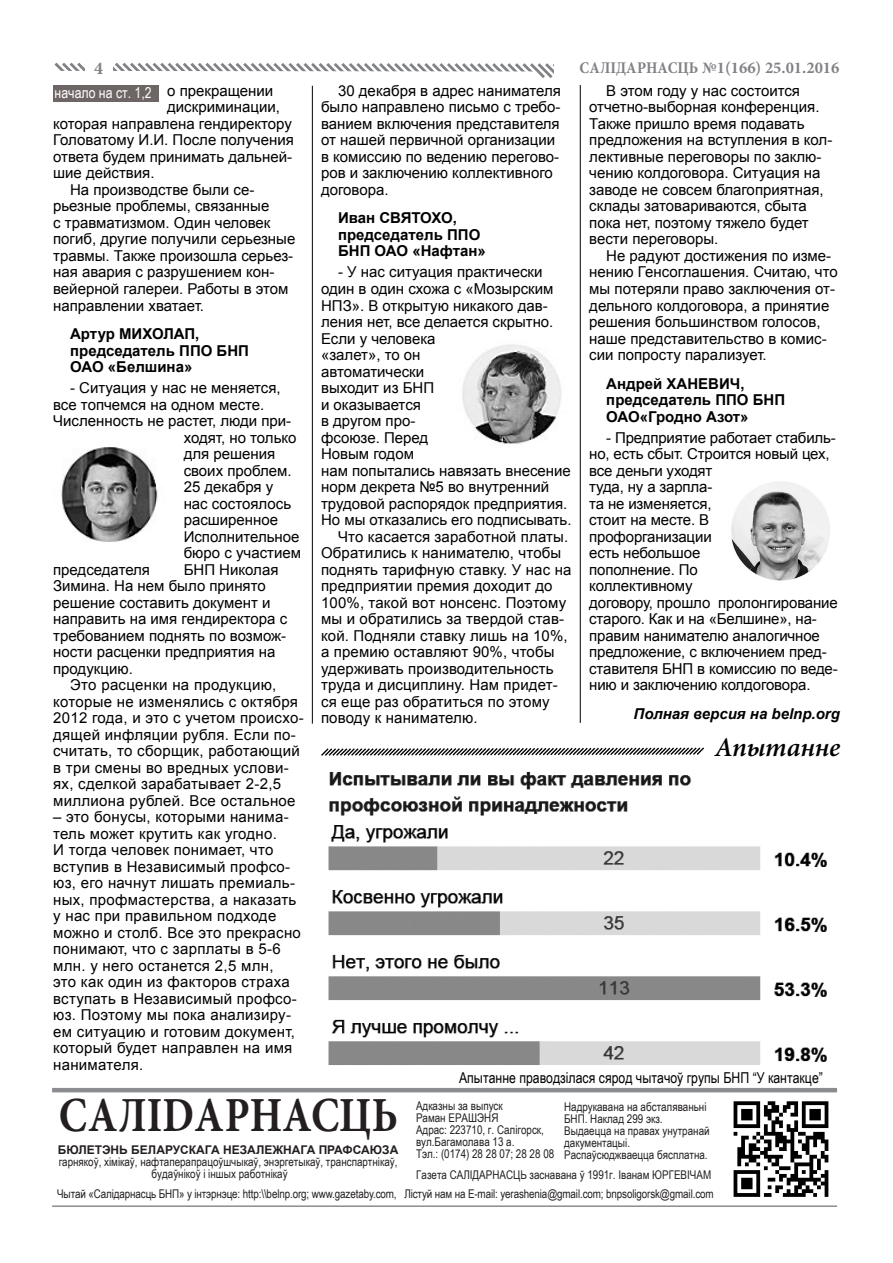
<style>
.page{position:relative;width:893px;height:1263px;background:#fff}
.page>*{position:absolute;margin:0;border:0;box-sizing:border-box;transform-origin:0 0}
.t1{font:700 49.05px "Minion Pro";color:#231f20;scale:.85 1}
.t2{font:italic 600 27px "Minion Pro";letter-spacing:-.01em;color:#000}
.t3{font:700 18px "Minion Pro";color:#808285}
.t4{font:700 16.5px "Minion Pro";color:#808285}
.t5{font:15px/16.5px "Arial";color:#000}
.t6{font:15px/16.5px "Arial";letter-spacing:.02em;color:#000}
.t7{font:700 15px "Arial";color:#000}
.Загаловок{font:15px "Arial Narrow";color:#000}
.t8{font:italic 700 15px "Arial";color:#000}
.Загаловок-2{font:15px "Arial Narrow";color:#fff}
.t9{font:12px/12px "Arial Narrow";color:#231f20}
.t10{font:700 12px "Arial";color:#231f20}
.s1{font-stretch:condensed}
</style>
<div class="page">
<svg style="left:54px;top:62px;width:526px;height:24px"></svg>
<div style="left:85px;top:61px;width:28px;height:19px;background:#fff"></div>
<hr style="left:52px;top:1088px;width:785px;height:4px;background:#8a8c8f">
<hr style="left:52px;top:1205px;width:785px;height:2px;background:#8a8c8f">
<img style="left:733px;top:1101px;width:96px;height:96px">
<svg style="left:321px;top:747px;width:383px;height:9px"></svg>
<img style="left:328px;top:771px;width:499px;height:294px">
<img style="left:462px;top:344px;width:100px;height:100px">
<img style="left:61px;top:447px;width:97px;height:95px">
<img style="left:731px;top:481px;width:99px;height:100px">
<div style="left:53px;top:85px;width:106px;height:17px;background:#6e6664"></div>
<hr style="left:580px;top:85px;width:1px;height:638px;background:#000">
<hr style="left:312px;top:86px;width:1px;height:638px;background:#000">
<p class="t3" style="left:94px;top:56px;width:10px">4</p>
<p class="t4" style="left:580px;top:56px;width:261px"><span class="s1">САЛІДАРНАСЦЬ</span> №1(166) 25.01.2016</p>
<p class="Загаловок-2" style="left:55px;top:81px;width:99px">начало на ст. 1,2</p>
<p class="t5" style="left:167px;top:83px;width:108px">о прекращении</p>
<p class="t5" style="left:167px;top:99px;width:114px">дискриминации,</p>
<p class="t5" style="left:53px;top:116px;width:240px">которая направлена гендиректору</p>
<p class="t5" style="left:53px;top:132px;width:242px">Головатому И.И. После получения</p>
<p class="t5" style="left:53px;top:149px;width:240px">ответа будем принимать дальней-</p>
<p class="t5" style="left:53px;top:165px;width:103px">шие действия.</p>
<p class="t5" style="left:53px;top:182px;width:244px;text-indent:17px">На производстве были се&shy;рьезные проблемы, связанные<br>с травматизмом. Один человек погиб, другие получили серьезные травмы. Также произошла серьез&shy;ная авария с разрушением кон&shy;вейерной галереи. Работы в этом направлении хватает.</p>
<p class="t7" style="left:70px;top:324px;width:131px">Артур МИХОЛАП,</p>
<p class="t7" style="left:70px;top:340px;width:180px">председатель ППО БНП</p>
<p class="t7" style="left:70px;top:357px;width:124px">ОАО «Белшина»</p>
<p class="t5" style="left:70px;top:380px;width:212px">- Ситуация у нас не меняется,</p>
<p class="t5" style="left:53px;top:396px;width:213px">все топчемся на одном месте.</p>
<p class="t5" style="left:53px;top:413px;width:240px">Численность не растет, люди при-</p>
<p class="t5" style="left:184px;top:429px;width:114px">ходят, но только</p>
<p class="t5" style="left:184px;top:446px;width:93px">для решения</p>
<p class="t5" style="left:184px;top:462px;width:109px">своих проблем.</p>
<p class="t5" style="left:184px;top:479px;width:91px">25 декабря у</p>
<p class="t5" style="left:184px;top:495px;width:109px">нас состоялось</p>
<p class="t5" style="left:184px;top:512px;width:96px">расширенное</p>
<p class="t5" style="left:184px;top:528px;width:117px">Исполнительное</p>
<p class="t5" style="left:184px;top:545px;width:119px">бюро с участием</p>
<p class="t5" style="left:53px;top:561px;width:98px">председателя</p>
<p class="t5" style="left:53px;top:561px;width:236px;text-indent:130px">БНП Николая<br>Зимина. На нем было принято решение составить документ и направить на имя гендиректора с требованием поднять по возмож&shy;ности расценки предприятия на продукцию.</p>
<p class="t6" style="left:53px;top:677px;width:252px;text-indent:17px">Это расценки на продукцию, которые не изменялись с октября<br>2012 года, и это с учетом происхо&shy;дящей инфляции рубля. Если по&shy;считать, то сборщик, работающий в три смены во вредных услови&shy;ях, сделкой зарабатывает 2-2,5 миллиона рублей. Все остальное</p>
<p class="t6" style="left:53px;top:809px;width:249px">– это бонусы, которыми нанима&shy;тель может крутить как угодно.<br>И тогда человек понимает, что вступив в Независимый профсо&shy;юз, его начнут лишать премиаль&shy;ных, профмастерства, а наказать у нас при правильном подходе можно и столб. Все это прекрасно понимают, что с зарплаты в 5-6 млн. у него останется 2,5 млн,<br>это как один из факторов страха вступать в Независимый профсо&shy;юз. Поэтому мы пока анализиру&shy;ем ситуацию и готовим документ, который будет направлен на имя нанимателя.</p>
<p class="t5" style="left:321px;top:83px;width:241px;text-indent:17px">30 декабря в адрес нанимателя было направлено письмо с требо&shy;ванием включения представителя от нашей первичной организации в комиссию по ведению перегово&shy;ров и заключению коллективного договора.</p>
<p class="t7" style="left:338px;top:208px;width:120px">Иван СВЯТОХО,</p>
<p class="t7" style="left:338px;top:225px;width:144px">председатель ППО</p>
<p class="t7" style="left:338px;top:241px;width:149px">БНП ОАО «Нафтан»</p>
<p class="t5" style="left:321px;top:264px;width:252px;text-indent:17px">- У нас ситуация практически один в один схожа с «Мозырским<br>НПЗ». В открытую никакого дав&shy;ления нет, все делается скрытно.<br>Если у человека<br>«залет», то он<br>автоматически<br>выходит из БНП<br>и оказывается<br>в другом про-<br>фсоюзе. Перед<br>Новым годом<br>нам попытались навязать внесение норм декрета №5 во внутренний трудовой распорядок предприятия.<br>Но мы отказались его подписывать.</p>
<p class="t5" style="left:321px;top:528px;width:252px;text-indent:17px">Что касается заработной платы.<br>Обратились к нанимателю, чтобы поднять тарифную ставку. У нас на предприятии премия доходит до<br>100%, такой вот нонсенс. Поэтому мы и обратились за твердой став&shy;кой. Подняли ставку лишь на 10%, а премию оставляют 90%, чтобы удерживать производительность труда и дисциплину. Нам придет&shy;ся еще раз обратиться по этому поводу к нанимателю.</p>
<p class="t5" style="left:589px;top:83px;width:245px;text-indent:17px">В этом году у нас состоится отчетно-выборная конференция.<br>Также пришло время подавать предложения на вступления в кол&shy;лективные переговоры по заклю&shy;чению колдоговора. Ситуация на заводе не совсем благоприятная, склады затовариваются, сбыта пока нет, поэтому тяжело будет вести переговоры.</p>
<p class="t5" style="left:589px;top:248px;width:250px;text-indent:17px">Не радуют достижения по изме&shy;нению Генсоглашения. Считаю, что мы потеряли право заключения от&shy;дельного колдоговора, а принятие решения большинством голосов, наше представительство в комис&shy;сии попросту парализует.</p>
<p class="t7" style="left:606px;top:373px;width:140px">Андрей ХАНЕВИЧ,</p>
<p class="t7" style="left:606px;top:390px;width:180px">председатель ППО БНП</p>
<p class="t7" style="left:606px;top:406px;width:144px">ОАО«Гродно Азот»</p>
<p class="t5" style="left:589px;top:429px;width:250px;text-indent:17px">- Предприятие работает стабиль&shy;но, есть сбыт. Строится новый цех, все деньги уходят<br>туда, ну а зарпла-<br>та не изменяется,<br>стоит на месте. В<br>профорганизации<br>есть небольшое<br>пополнение. По<br>коллективному<br>договору, прошло пролонгирование старого. Как и на «Белшине», на&shy;правим нанимателю аналогичное предложение, с включением пред&shy;ставителя БНП в комиссию по веде&shy;нию и заключению колдоговора.</p>
<p class="t8" style="left:633px;top:704px;width:208px">Полная версия на belnp.org</p>
<p class="t2" style="left:715px;top:728px;width:127px">Апытанне</p>
<p class="Загаловок" style="left:459px;top:1067px;width:365px">Апытанне праводзілася сярод чытачоў групы БНП “У кантакце”</p>
<p class="t1" style="left:59px;top:1081px;width:400px">САЛІDАРНАСЦЬ</p>
<p class="t10" style="left:58px;top:1142px;width:342px">БЮЛЕТЭНЬ БЕЛАРУСКАГА НЕЗАЛЕЖНАГА ПРАФСАЮЗА</p>
<p class="t9" style="left:152px;top:1156px;width:247px;text-indent:-93px">гарнякоў, хімікаў, нафтаперапрацоўшчыкаў, энэргетыкаў, транспартнікаў, будаўнікоў і іншых работнікаў</p>
<p class="t9" style="left:416px;top:1100px;width:88px">Адказны за выпуск</p>
<p class="t9" style="left:416px;top:1112px;width:84px">Раман ЕРАШЭНЯ</p>
<p class="t9" style="left:416px;top:1124px;width:129px">Адрас: 223710, г. Салігорск,</p>
<p class="t9" style="left:416px;top:1136px;width:100px">вул.Багамолава 13 а.</p>
<p class="t9" style="left:416px;top:1148px;width:140px">Тэл.: (0174) 28 28 07; 28 28 08</p>
<p class="t9" style="left:564px;top:1100px;width:144px">Надрукавана на абсталяваньні</p>
<p class="t9" style="left:564px;top:1112px;width:100px">БНП. Наклад 299 экз.</p>
<p class="t9" style="left:564px;top:1124px;width:147px">Выдаецца на правах унутранай дакументацыі.</p>
<p class="t9" style="left:564px;top:1148px;width:145px">Распаўсюджваецца бясплатна.</p>
<p class="t9" style="left:416px;top:1168px;width:296px">Газета САЛІДАРНАСЦЬ заснавана ў 1991г. Іванам ЮРГЕВІЧАМ</p>
<p class="t9" style="left:57px;top:1187px;width:658px">Чытай «Салідарнасць БНП» у інтэрнэце: http:\\belnp.org; www.gazetaby.com, Лістуй нам на E-mail: yerashenia@gmail.com; bnpsoligorsk@gmail.com</p>
</div>
